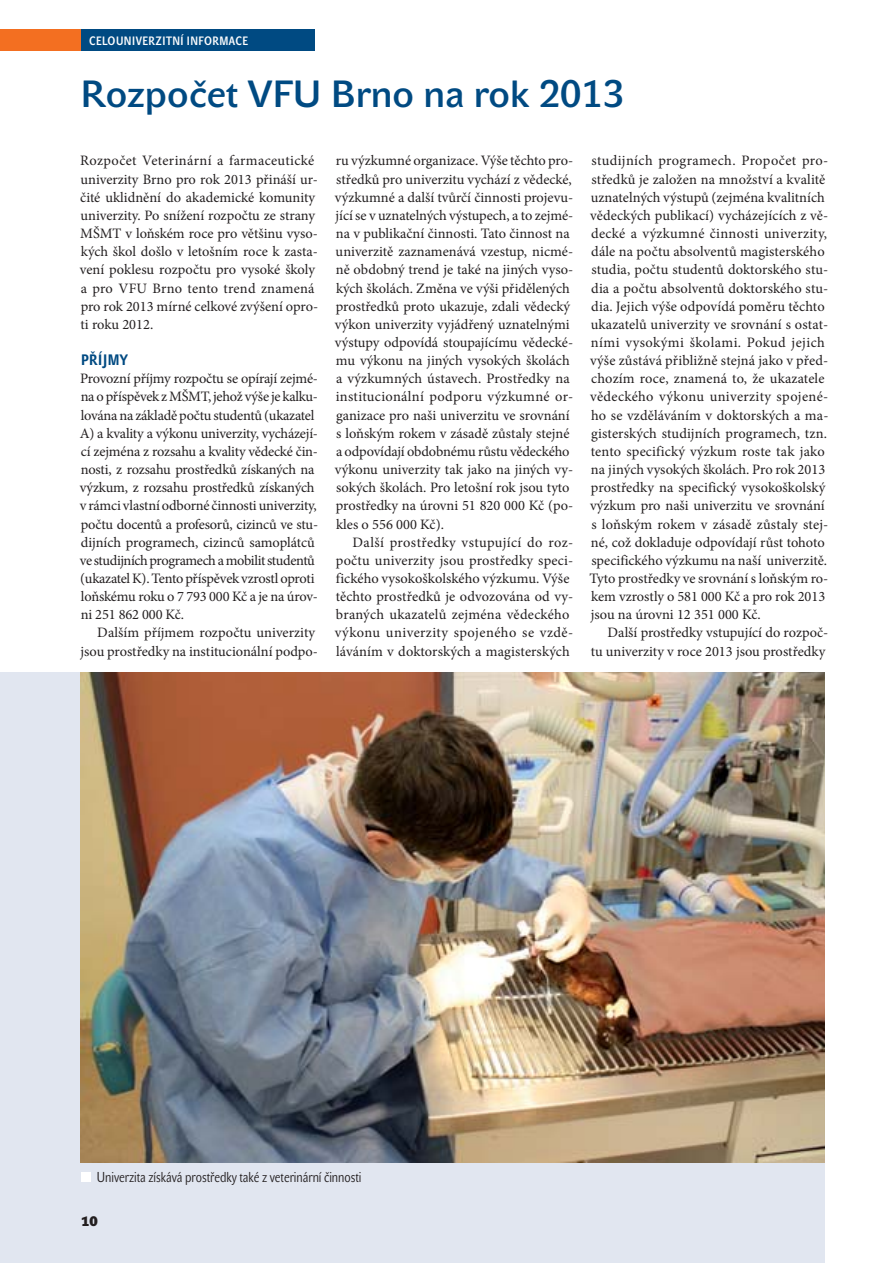
<style>
.page{position:relative;width:893px;height:1263px;background:#fff}
.page>*{position:absolute;margin:0;border:0;box-sizing:border-box;transform-origin:0 0}
.t1{font:37.5px "John Sans Medium Pro";color:#004a82}
.t2{font:700 15px "John Sans Cond Text Pro";letter-spacing:.03em;color:#004a82}
.t3{font:14.4px/18.1px "Minion Pro";color:#231f20}
.t4{font:14.25px "John Sans Cond Lite Pro";color:#231f20}
.t5{font:700 13.5px "John Sans Heavy Pro";color:#231f20}
.t6{font:12px "John Sans Cond Med Pro";letter-spacing:.04em;color:#fff}
</style>
<div class="page">
<div style="left:0;top:672px;width:825px;height:591px;background:#e1e6f0"></div>
<div style="left:81px;top:30px;width:234px;height:21px;background:#004a82"></div>
<div style="left:0;top:30px;width:81px;height:21px;background:#f36f21"></div>
<img style="left:81px;top:672px;width:744px;height:490px">
<div style="left:81px;top:1172px;width:10px;height:10px;background:#fff"></div>
<p class="t6" style="left:89px;top:36px;width:160px">CELOUNIVERZITNÍ INFORMACE</p>
<h1 class="t1" style="left:80px;top:81px;width:545px">Rozpočet VFU Brno na rok 2013</h1>
<p class="t3" style="left:80px;top:153px;width:240px">Rozpočet Veterinární a farmaceutické univerzity Brno pro rok 2013 přináší ur&shy;čité uklidnění do akademické komunity univerzity. Po snížení rozpočtu ze strany MŠMT v loňském roce pro většinu vyso&shy;kých škol došlo v letošním roce k zasta&shy;vení poklesu rozpočtu pro vysoké školy a pro VFU Brno tento trend znamená pro rok 2013 mírné celkové zvýšení opro&shy;ti roku 2012.</p>
<p class="t2" style="left:81px;top:355px;width:48px">PŘÍJMY</p>
<p class="t3" style="left:80px;top:371px;width:240px">Provozní příjmy rozpočtu se opírají zejmé&shy;na o příspěvek z MŠMT, jehož výše je kalku&shy;lována na základě počtu studentů (ukazatel A) a kvality a výkonu univerzity, vycházejí&shy;cí zejména z rozsahu a kvality vědecké čin&shy;nosti, z rozsahu prostředků získaných na výzkum, z rozsahu prostředků získaných v rámci vlastní odborné činnosti univerzity, počtu docentů a profesorů, cizinců ve stu&shy;dijních programech, cizinců samoplátců ve studijních programech a mobilit studentů (ukazatel K). Tento příspěvek vzrostl oproti loňskému roku o 7 793 000 Kč a je na úrov&shy;ni 251 862 000 Kč.</p>
<p class="t3" style="left:80px;top:625px;width:239px;text-align:right">Dalším příjmem rozpočtu univerzity jsou prostředky na institucionální podpo-</p>
<p class="t3" style="left:335px;top:153px;width:240px">ru výzkumné organizace. Výše těchto pro&shy;středků pro univerzitu vychází z vědecké, výzkumné a další tvůrčí činnosti projevu&shy;jící se v uznatelných výstupech, a to zejmé&shy;na v publikační činnosti. Tato činnost na univerzitě zaznamenává vzestup, nicmé&shy;ně obdobný trend je také na jiných vyso&shy;kých školách. Změna ve výši přidělených prostředků proto ukazuje, zdali vědecký výkon univerzity vyjádřený uznatelnými výstupy odpovídá stoupajícímu vědecké&shy;mu výkonu na jiných vysokých školách a výzkumných ústavech. Prostředky na institucionální podporu výzkumné or&shy;ganizace pro naši univerzitu ve srovnání s loňským rokem v zásadě zůstaly stejné a odpovídají obdobnému růstu vědeckého výkonu univerzity tak jako na jiných vy&shy;sokých školách. Pro letošní rok jsou tyto prostředky na úrovni 51 820 000 Kč (po&shy;kles o 556 000 Kč).</p>
<p class="t3" style="left:335px;top:534px;width:240px;text-indent:17px">Další prostředky vstupující do roz&shy;počtu univerzity jsou prostředky speci&shy;fického vysokoškolského výzkumu. Výše těchto prostředků je odvozována od vy&shy;braných ukazatelů zejména vědeckého výkonu univerzity spojeného se vzdě&shy;láváním v doktorských a magisterských</p>
<p class="t3" style="left:589px;top:153px;width:240px">studijních programech. Propočet pro&shy;středků je založen na množství a kvalitě uznatelných výstupů (zejména kvalitních vědeckých publikací) vycházejících z vě&shy;decké a výzkumné činnosti univerzity, dále na počtu absolventů magisterského studia, počtu studentů doktorského stu&shy;dia a počtu absolventů doktorského stu&shy;dia. Jejich výše odpovídá poměru těchto ukazatelů univerzity ve srovnání s ostat&shy;ními vysokými školami. Pokud jejich výše zůstává přibližně stejná jako v před&shy;chozím roce, znamená to, že ukazatele vědeckého výkonu univerzity spojené&shy;ho se vzděláváním v doktorských a ma&shy;gisterských studijních programech, tzn. tento specifický výzkum roste tak jako na jiných vysokých školách. Pro rok 2013 prostředky na specifický vysokoškolský výzkum pro naši univerzitu ve srovnání s loňským rokem v zásadě zůstaly stej&shy;né, což dokladuje odpovídají růst tohoto specifického výzkumu na naší univerzitě.<br>Tyto prostředky ve srovnání s loňským ro&shy;kem vzrostly o 581 000 Kč a pro rok 2013 jsou na úrovni 12 351 000 Kč.</p>
<p class="t3" style="left:591px;top:625px;width:239px;text-align:right">Další prostředky vstupující do rozpoč-<br>tu univerzity v roce 2013 jsou prostředky</p>
<p class="t4" style="left:97px;top:1172px;width:266px">Univerzita získává prostředky také z veterinární činnosti</p>
<p class="t5" style="left:81px;top:1217px;width:18px">10</p>
</div>
